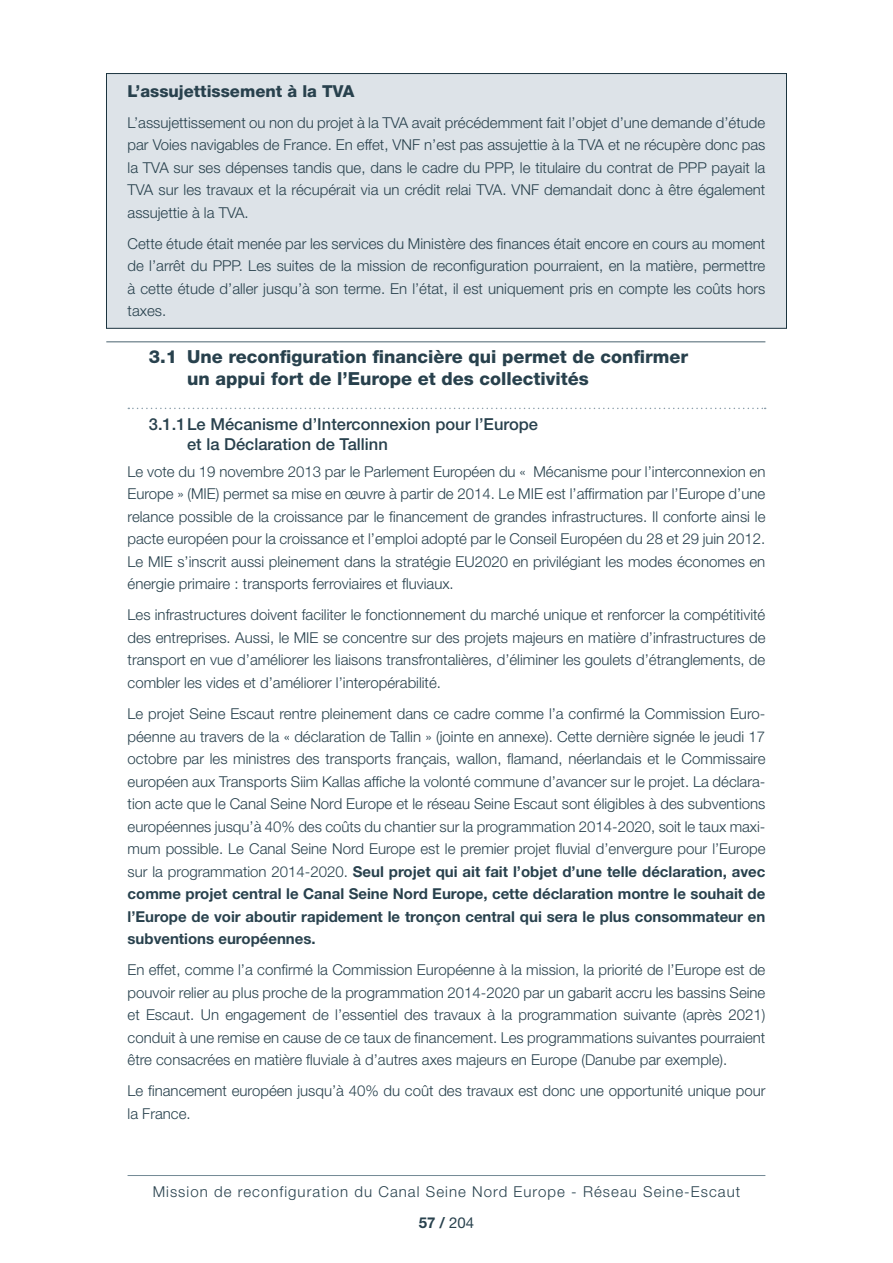
<style>
.page{position:relative;width:893px;height:1263px;background:#fff}
.page>*{position:absolute;margin:0;border:0;box-sizing:border-box;transform-origin:0 0}
._1_1_tex{font:800 18px/21.6px "Helvetica Neue LT Std";color:#28414d}
.gra1_11tex{font:500 16.5px/19.8px "Helvetica Neue LT Std";color:#28414d}
.titre_port_heavy{font:800 16.5px "Helvetica Neue LT Std";color:#28414d}
.t1{font:300 15px/22.5px "Helvetica Neue LT Std";color:#28414d;text-align:justify}
.t2{font:300 15px/31px "Helvetica Neue LT Std";letter-spacing:.07em;color:#28414d;text-align:center}
.s1{font-weight:700}
.s2{font-weight:400}
</style>
<div class="page">
<hr style="left:128px;top:1175px;width:637px;height:1px;background:#738a95">
<div style="left:106px;top:73px;width:681px;height:255px;background:#dde3e8;border:1px solid #1b343f"></div>
<hr style="left:106px;top:341px;width:659px;height:1px;background:#4a626e">
<svg style="left:128px;top:408px;width:638px;height:1px"></svg>
<p class="titre_port_heavy" style="left:128px;top:81px;width:228px">L’assujettissement à la TVA</p>
<p class="t1" style="left:128px;top:111px;width:639px">L’assujettissement ou non du projet à la TVA avait précédemment fait l’objet d’une demande d’étude par Voies navigables de France. En effet, VNF n’est pas assujettie à la TVA et ne récupère donc pas la TVA sur ses dépenses tandis que, dans le cadre du PPP, le titulaire du contrat de PPP payait la TVA sur les travaux et la récupérait via un crédit relai TVA. VNF demandait donc à être également assujettie à la TVA.</p>
<p class="t1" style="left:128px;top:232px;width:639px">Cette étude était menée par les services du Ministère des finances était encore en cours au moment de l’arrêt du PPP. Les suites de la mission de reconfiguration pourraient, en la matière, permettre à cette étude d’aller jusqu’à son terme. En l’état, il est uniquement pris en compte les coûts hors taxes.</p>
<p class="_1_1_tex" style="left:187px;top:346px;width:503px;text-indent:-38px">3.1 Une reconfiguration financière qui permet de confirmer un appui fort de l’Europe et des collectivités</p>
<p class="gra1_11tex" style="left:187px;top:414px;width:352px;text-indent:-38px">3.1.1Le Mécanisme d’Interconnexion pour l’Europe et la Déclaration de Tallinn</p>
<p class="t1" style="left:128px;top:460px;width:639px">Le vote du 19 novembre 2013 par le Parlement Européen du « Mécanisme pour l’interconnexion en Europe » (MIE) permet sa mise en œuvre à partir de 2014. Le MIE est l’affirmation par l’Europe d’une relance possible de la croissance par le financement de grandes infrastructures. Il conforte ainsi le pacte européen pour la croissance et l’emploi adopté par le Conseil Européen du 28 et 29 juin 2012.<br>Le MIE s’inscrit aussi pleinement dans la stratégie EU2020 en privilégiant les modes économes en énergie primaire : transports ferroviaires et fluviaux.</p>
<p class="t1" style="left:128px;top:604px;width:639px">Les infrastructures doivent faciliter le fonctionnement du marché unique et renforcer la compétitivité des entreprises. Aussi, le MIE se concentre sur des projets majeurs en matière d’infrastructures de transport en vue d’améliorer les liaisons transfrontalières, d’éliminer les goulets d’étranglements, de combler les vides et d’améliorer l’interopérabilité.</p>
<p class="t1" style="left:128px;top:702px;width:639px">Le projet Seine Escaut rentre pleinement dans ce cadre comme l’a confirmé la Commission Euro&shy;péenne au travers de la « déclaration de Tallin » (jointe en annexe). Cette dernière signée le jeudi 17 octobre par les ministres des transports français, wallon, flamand, néerlandais et le Commissaire européen aux Transports Siim Kallas affiche la volonté commune d’avancer sur le projet. La déclara&shy;tion acte que le Canal Seine Nord Europe et le réseau Seine Escaut sont éligibles à des subventions européennes jusqu’à 40% des coûts du chantier sur la programmation 2014-2020, soit le taux maxi&shy;mum possible. Le Canal Seine Nord Europe est le premier projet fluvial d’envergure pour l’Europe sur la programmation 2014-2020. <span class="s1">Seul projet qui ait fait l’objet d’une telle déclaration, avec comme projet central le Canal Seine Nord Europe, cette déclaration montre le souhait de l’Europe de voir aboutir rapidement le tronçon central qui sera le plus consommateur en subventions européennes.</span></p>
<p class="t1" style="left:128px;top:958px;width:639px">En effet, comme l’a confirmé la Commission Européenne à la mission, la priorité de l’Europe est de pouvoir relier au plus proche de la programmation 2014-2020 par un gabarit accru les bassins Seine et Escaut. Un engagement de l’essentiel des travaux à la programmation suivante (après 2021) conduit à une remise en cause de ce taux de financement. Les programmations suivantes pourraient être consacrées en matière fluviale à d’autres axes majeurs en Europe (Danube par exemple).</p>
<p class="t1" style="left:128px;top:1079px;width:639px">Le financement européen jusqu’à 40% du coût des travaux est donc une opportunité unique pour la France.</p>
<p class="t2" style="left:153px;top:1176px;width:589px">Mission de reconfiguration du Canal Seine Nord Europe - Réseau Seine-Escaut<br><span class="s1">57 /</span> <span class="s2">204</span></p>
</div>
